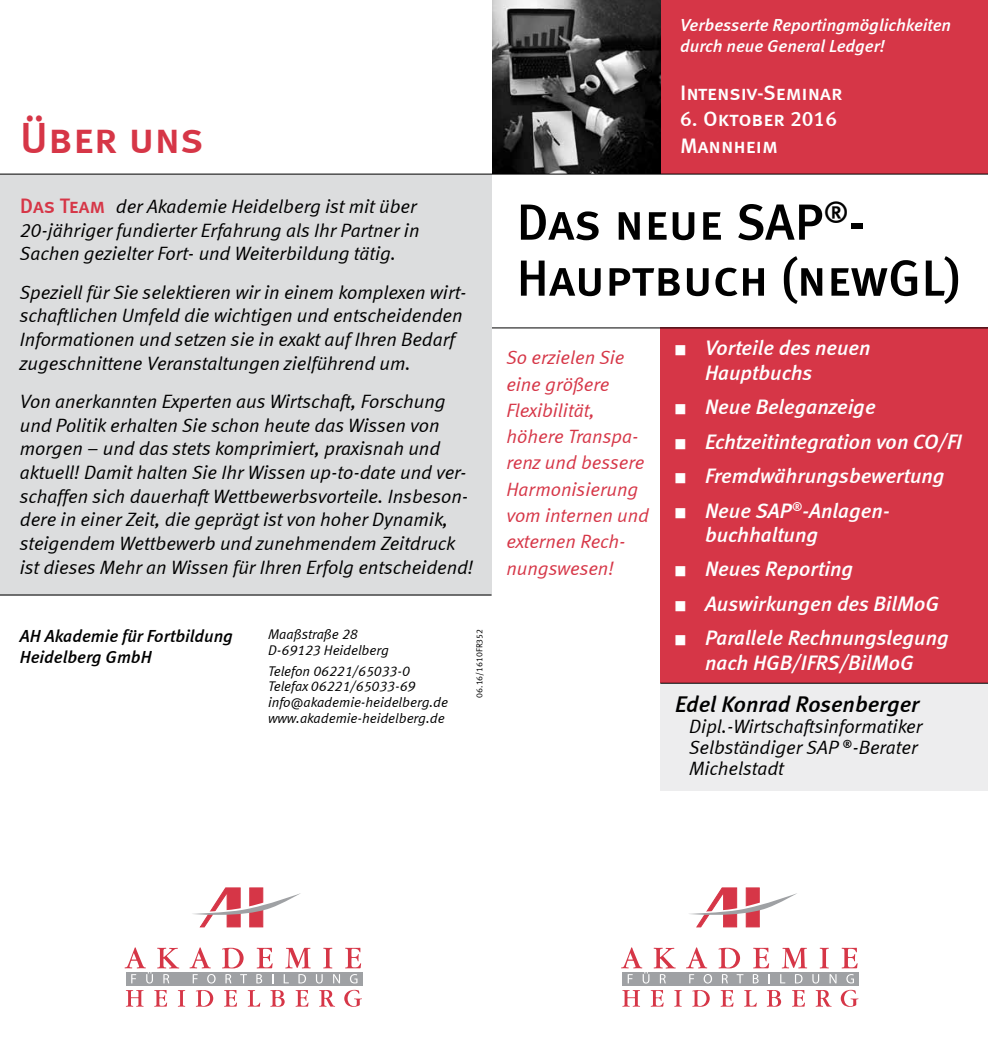
<style>
.page{position:relative;width:988px;height:1042px;background:#fff}
.page>*{position:absolute;margin:0;border:0;box-sizing:border-box;transform-origin:0 0}
.t1{font:50.75px/56px "Meta Medium LF Caps";color:#000}
.t2{font:43.75px "Meta Medium LF Caps";color:#d63647}
.t3{font:italic 22.75px "Meta Medium LF";color:#000}
.t4{font:italic 21px/24.5px "Meta Medium LF";color:#fff}
.t5{font:21px/26.2px "Meta Medium LF Caps";color:#fff}
.t6{font:italic 19.25px/23.6px "Meta Normal LF";color:#000}
.t7{font:italic 19.25px/26.2px "Meta Normal LF";color:#d63647}
.t8{font:italic 17.5px/21px "Meta Medium LF";color:#fff}
.t9{font:italic 17.5px/21px "Meta Medium LF";color:#000}
.t10{font:italic 14px/15.8px "Meta Normal LF";color:#000}
.t11{font:8.75px "Meta Normal LF";color:#000}
.s1{font-family:"Meta Medium LF Caps";font-style:normal;font-size:21px;color:#d63647}
</style>
<div class="page">
<div style="left:660px;top:0;width:327px;height:174px;background:#d63647"></div>
<svg style="left:192px;top:888px;width:109px;height:39px"></svg>
<svg style="left:126px;top:990px;width:17px;height:16px"></svg>
<svg style="left:154px;top:990px;width:13px;height:16px"></svg>
<svg style="left:178px;top:990px;width:7px;height:16px"></svg>
<svg style="left:196px;top:990px;width:17px;height:16px"></svg>
<svg style="left:224px;top:990px;width:13px;height:16px"></svg>
<svg style="left:248px;top:990px;width:12px;height:16px"></svg>
<svg style="left:270px;top:990px;width:14px;height:16px"></svg>
<svg style="left:295px;top:990px;width:13px;height:16px"></svg>
<svg style="left:319px;top:990px;width:16px;height:16px"></svg>
<svg style="left:344px;top:990px;width:18px;height:17px"></svg>
<svg style="left:189px;top:947px;width:22px;height:21px"></svg>
<svg style="left:222px;top:948px;width:21px;height:20px"></svg>
<svg style="left:256px;top:948px;width:16px;height:20px"></svg>
<svg style="left:285px;top:948px;width:25px;height:20px"></svg>
<svg style="left:323px;top:948px;width:9px;height:20px"></svg>
<svg style="left:345px;top:948px;width:16px;height:20px"></svg>
<div style="left:126px;top:972px;width:236px;height:13px;background:#9fa1a4"></div>
<svg style="left:124px;top:947px;width:55px;height:36px"></svg>
<svg style="left:193px;top:974px;width:5px;height:9px"></svg>
<svg style="left:207px;top:974px;width:8px;height:9px"></svg>
<svg style="left:225px;top:974px;width:6px;height:9px"></svg>
<svg style="left:240px;top:974px;width:7px;height:9px"></svg>
<svg style="left:256px;top:974px;width:6px;height:9px"></svg>
<svg style="left:283px;top:974px;width:6px;height:9px"></svg>
<svg style="left:298px;top:974px;width:8px;height:9px"></svg>
<svg style="left:316px;top:974px;width:6px;height:9px"></svg>
<svg style="left:333px;top:974px;width:7px;height:9px"></svg>
<svg style="left:350px;top:974px;width:7px;height:9px"></svg>
<svg style="left:689px;top:888px;width:108px;height:39px"></svg>
<svg style="left:622px;top:990px;width:18px;height:16px"></svg>
<svg style="left:650px;top:990px;width:13px;height:16px"></svg>
<svg style="left:674px;top:990px;width:7px;height:16px"></svg>
<svg style="left:692px;top:990px;width:17px;height:16px"></svg>
<svg style="left:720px;top:990px;width:13px;height:16px"></svg>
<svg style="left:744px;top:990px;width:12px;height:16px"></svg>
<svg style="left:766px;top:990px;width:15px;height:16px"></svg>
<svg style="left:792px;top:990px;width:12px;height:16px"></svg>
<svg style="left:815px;top:990px;width:16px;height:16px"></svg>
<svg style="left:840px;top:990px;width:18px;height:17px"></svg>
<svg style="left:686px;top:947px;width:21px;height:21px"></svg>
<svg style="left:718px;top:948px;width:21px;height:20px"></svg>
<svg style="left:753px;top:948px;width:15px;height:20px"></svg>
<svg style="left:781px;top:948px;width:26px;height:20px"></svg>
<svg style="left:819px;top:948px;width:9px;height:20px"></svg>
<svg style="left:841px;top:948px;width:16px;height:20px"></svg>
<div style="left:622px;top:972px;width:236px;height:13px;background:#9fa1a4"></div>
<svg style="left:621px;top:947px;width:54px;height:36px"></svg>
<svg style="left:689px;top:974px;width:5px;height:9px"></svg>
<svg style="left:703px;top:974px;width:8px;height:9px"></svg>
<svg style="left:722px;top:974px;width:5px;height:9px"></svg>
<svg style="left:736px;top:974px;width:7px;height:9px"></svg>
<svg style="left:752px;top:974px;width:6px;height:9px"></svg>
<svg style="left:780px;top:974px;width:5px;height:9px"></svg>
<svg style="left:795px;top:974px;width:7px;height:9px"></svg>
<svg style="left:812px;top:974px;width:7px;height:9px"></svg>
<svg style="left:829px;top:974px;width:7px;height:9px"></svg>
<svg style="left:846px;top:974px;width:7px;height:9px"></svg>
<div style="left:660px;top:327px;width:327px;height:356px;background:#d63647"></div>
<img style="left:492px;top:0;width:168px;height:174px">
<div style="left:660px;top:683px;width:327px;height:107px;background:#ededee"></div>
<hr style="left:660px;top:683px;width:327px;height:1px;background:#000">
<hr style="left:491px;top:327px;width:496px;height:1px;background:#000">
<div style="left:0;top:174px;width:491px;height:421px;background:#dcddde"></div>
<hr style="left:0;top:594px;width:491px;height:1px;background:#000">
<hr style="left:0;top:174px;width:987px;height:1px;background:#000">
<h2 class="t2" style="left:20px;top:113px;width:185px">Über uns</h2>
<p class="t6" style="left:20px;top:194px;width:401px"><span class="s1">Das Team</span> der Akademie Heidelberg ist mit über<br>20-jähriger fundierter Erfahrung als Ihr Partner in<br>Sachen gezielter Fort- und Weiterbildung tätig.</p>
<p class="t6" style="left:20px;top:280px;width:448px">Speziell für Sie selektieren wir in einem komplexen wirt&shy;schaftlichen Umfeld die wichtigen und entscheidenden Informationen und setzen sie in exakt auf Ihren Bedarf zugeschnittene Veranstaltungen zielführend um.</p>
<p class="t6" style="left:20px;top:389px;width:455px">Von anerkannten Experten aus Wirtschaft, Forschung und Politik erhalten Sie schon heute das Wissen von morgen – und das stets komprimiert, praxisnah und aktuell! Damit halten Sie Ihr Wissen up-to-date und ver&shy;schaffen sich dauerhaft Wettbewerbsvorteile. Insbeson&shy;dere in einer Zeit, die geprägt ist von hoher Dynamik, steigendem Wettbewerb und zunehmendem Zeitdruck ist dieses Mehr an Wissen für Ihren Erfolg entscheidend!</p>
<p class="t9" style="left:20px;top:625px;width:214px">AH Akademie für Fortbildung<br>Heidelberg GmbH</p>
<p class="t10" style="left:268px;top:626px;width:122px">Maaßstraße 28<br>D-69123 Heidelberg</p>
<p class="t10" style="left:268px;top:663px;width:181px">Telefon 06221/65033-0<br>Telefax 06221/65033-69 info@akademie-heidelberg.de www.akademie-heidelberg.de</p>
<p class="t11" style="left:474px;top:697px;width:70px;rotate:-90deg">06.16/1610FR352</p>
<p class="t8" style="left:680px;top:14px;width:272px">Verbesserte Reportingmöglichkeiten durch neue General Ledger!</p>
<p class="t5" style="left:680px;top:80px;width:164px">Intensiv-Seminar</p>
<p class="t5" style="left:680px;top:106px;width:158px">6. Oktober 2016<br>Mannheim</p>
<h1 class="t1" style="left:516px;top:194px;width:445px">Das neue SAP<sup>®</sup>-<br>Hauptbuch (newGL)</h1>
<p class="t7" style="left:506px;top:344px;width:144px">So erzielen Sie eine größere<br>Flexibilität, höhere Transpa&shy;renz und bessere<br>Harmonisierung vom internen und externen Rech&shy;nungswesen!</p>
<p class="t4" style="left:704px;top:335px;width:167px;text-indent:-30px">■ Vorteile des neuen<br>Hauptbuchs</p>
<p class="t4" style="left:675px;top:394px;width:202px">■ Neue Beleganzeige</p>
<p class="t4" style="left:675px;top:429px;width:288px">■ Echtzeitintegration von CO/FI</p>
<p class="t4" style="left:675px;top:463px;width:271px">■ Fremdwährungsbewertung</p>
<p class="t4" style="left:704px;top:498px;width:186px;text-indent:-30px">■ Neue SAP<sup>®</sup>-Anlagen&shy;buchhaltung</p>
<p class="t4" style="left:675px;top:556px;width:179px">■ Neues Reporting</p>
<p class="t4" style="left:675px;top:591px;width:265px">■ Auswirkungen des BilMoG</p>
<p class="t4" style="left:675px;top:625px;width:275px;text-align:center">■ Parallele Rechnungslegung nach HGB/IFRS/BilMoG</p>
<p class="t3" style="left:675px;top:691px;width:245px">Edel Konrad Rosenberger</p>
<p class="t6" style="left:689px;top:716px;width:235px;line-height:21px">Dipl.-Wirtschaftsinformatiker<br>Selbständiger SAP <sup>®</sup>-Berater<br>Michelstadt</p>
</div>
